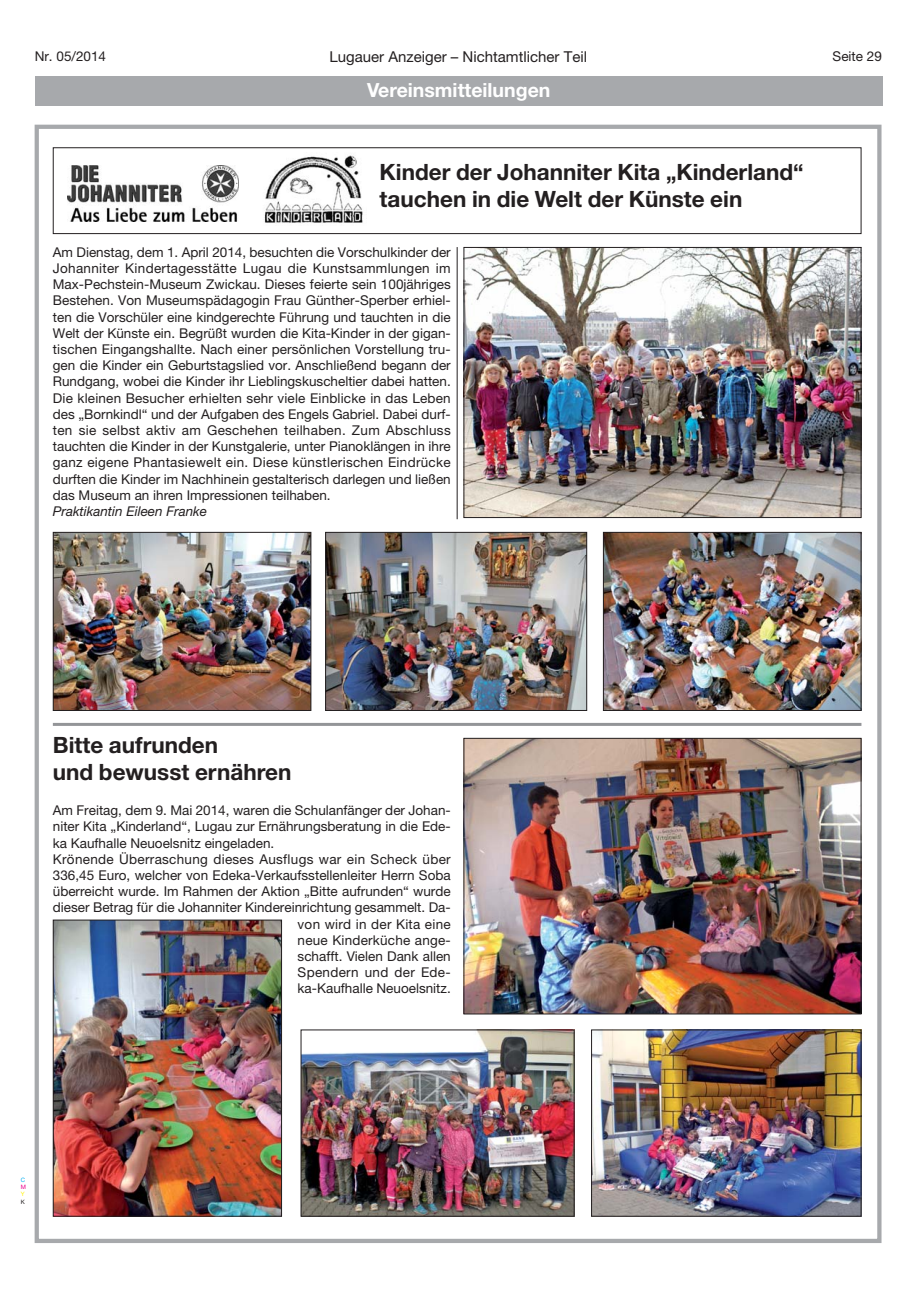
<style>
.page{position:relative;width:915px;height:1297px;background:#fff}
.page>*{position:absolute;margin:0;border:0;box-sizing:border-box;transform-origin:0 0}
.t1{font:700 22.5px/27px "Helvetica Neue";color:#231f20}
.t2{font:700 19.5px "Helvetica Neue";color:#fff}
.t3{font:15px "Helvetica Neue";color:#231f20}
.t4{font:13.5px/16.2px "Helvetica Neue";color:#231f20;text-align:justify}
.t5{font:13.5px "Helvetica Neue";letter-spacing:.02em;color:#231f20}
.t6{font:italic 13.5px "Helvetica Neue";color:#231f20}
.t7{font:6px "Helvetica Neue";color:#00adef}
.t8{font:6px "Helvetica Neue";color:#ec008c}
.t9{font:6px "Helvetica Neue";color:#fff200}
.t10{font:6px "Helvetica Neue";color:#231f20}
</style>
<div class="page">
<div style="left:35px;top:125px;width:846px;height:1118px;border:4px solid #a7a9ac"></div>
<div style="left:35px;top:76px;width:846px;height:30px;background:#a7a9ac"></div>
<img style="left:68px;top:165px;width:171px;height:56px">
<div style="left:53px;top:147px;width:808px;height:87px;border:1px solid #231f20"></div>
<img style="left:264px;top:155px;width:99px;height:68px">
<hr style="left:456px;top:247px;width:1px;height:272px;background:#231f20">
<img style="left:465px;top:249px;width:394px;height:267px">
<div style="left:463px;top:247px;width:398px;height:271px;border:1px solid #231f20"></div>
<img style="left:55px;top:534px;width:254px;height:175px">
<div style="left:53px;top:532px;width:258px;height:179px;border:1px solid #231f20"></div>
<img style="left:327px;top:534px;width:258px;height:175px">
<div style="left:325px;top:532px;width:262px;height:179px;border:1px solid #231f20"></div>
<img style="left:604px;top:534px;width:255px;height:175px">
<div style="left:602px;top:532px;width:259px;height:179px;border:1px solid #231f20"></div>
<img style="left:465px;top:740px;width:394px;height:272px">
<div style="left:463px;top:738px;width:398px;height:276px;border:1px solid #231f20"></div>
<img style="left:302px;top:1031px;width:270px;height:183px">
<div style="left:300px;top:1029px;width:274px;height:187px;border:1px solid #231f20"></div>
<img style="left:593px;top:1031px;width:266px;height:183px">
<div style="left:591px;top:1029px;width:270px;height:187px;border:1px solid #231f20"></div>
<img style="left:55px;top:922px;width:225px;height:292px">
<div style="left:53px;top:920px;width:229px;height:296px;border:1px solid #231f20"></div>
<hr style="left:53px;top:723px;width:808px;height:3px;background:#939598">
<p class="t4" style="left:35px;top:49px;width:73px">Nr. 05/2014</p>
<p class="t3" style="left:329px;top:51px;width:259px">Lugauer Anzeiger – Nichtamtlicher Teil</p>
<p class="t4" style="left:832px;top:49px;width:51px">Seite 29</p>
<h2 class="t2" style="left:367px;top:83px;width:185px">Vereinsmitteilungen</h2>
<h2 class="t2" style="left:378px;top:83px;width:161px">Seitenüberschrift</h2>
<h1 class="t1" style="left:379px;top:161px;width:425px">Kinder der Johanniter Kita „Kinderland“ tauchen in die Welt der Künste ein</h1>
<p class="t4" style="left:53px;top:245px;width:399px">Am Dienstag, dem 1. April 2014, besuchten die Vorschulkinder der Johanniter Kindertagesstätte Lugau die Kunstsammlungen im Max-Pechstein-Museum Zwickau. Dieses feierte sein 100jähriges Bestehen. Von Museumspädagogin Frau Günther-Sperber erhiel&shy;ten die Vorschüler eine kindgerechte Führung und tauchten in die Welt der Künste ein. Begrüßt wurden die Kita-Kinder in der gigan&shy;tischen Eingangshallte. Nach einer persönlichen Vorstellung tru&shy;gen die Kinder ein Geburtstagslied vor. Anschließend begann der Rundgang, wobei die Kinder ihr Lieblingskuscheltier dabei hatten.<br>Die kleinen Besucher erhielten sehr viele Einblicke in das Leben des „Bornkindl“ und der Aufgaben des Engels Gabriel. Dabei durf&shy;ten sie selbst aktiv am Geschehen teilhaben. Zum Abschluss tauchten die Kinder in der Kunstgalerie, unter Pianoklängen in ihre ganz eigene Phantasiewelt ein. Diese künstlerischen Eindrücke durften die Kinder im Nachhinein gestalterisch darlegen und ließen das Museum an ihren Impressionen teilhaben.</p>
<p class="t6" style="left:53px;top:506px;width:155px">Praktikantin Eileen Franke</p>
<h1 class="t1" style="left:53px;top:734px;width:240px">Bitte aufrunden<br>und bewusst ernähren</h1>
<p class="t4" style="left:53px;top:804px;width:399px">Am Freitag, dem 9. Mai 2014, waren die Schulanfänger der Johan-</p>
<p class="t4" style="left:53px;top:820px;width:399px">niter Kita „Kinderland“, Lugau zur Ernährungsberatung in die Ede-</p>
<p class="t4" style="left:53px;top:836px;width:223px">ka Kaufhalle Neuoelsnitz eingeladen.</p>
<p class="t5" style="left:53px;top:854px;width:399px">Krönende Überraschung dieses Ausflugs war ein Scheck über</p>
<p class="t4" style="left:53px;top:868px;width:399px">336,45 Euro, welcher von Edeka-Verkaufsstellenleiter Herrn Soba</p>
<p class="t4" style="left:53px;top:885px;width:399px">überreicht wurde. Im Rahmen der Aktion „Bitte aufrunden“ wurde</p>
<p class="t4" style="left:53px;top:901px;width:399px">dieser Betrag für die Johanniter Kindereinrichtung gesammelt. Da-</p>
<p class="t5" style="left:297px;top:919px;width:154px">von wird in der Kita eine</p>
<p class="t4" style="left:297px;top:933px;width:154px">neue Kinderküche ange-</p>
<p class="t4" style="left:297px;top:949px;width:155px">schafft. Vielen Dank allen</p>
<p class="t5" style="left:297px;top:968px;width:155px">Spendern und der Ede-</p>
<p class="t4" style="left:297px;top:982px;width:154px">ka-Kaufhalle Neuoelsnitz.</p>
<p class="t7" style="left:21px;top:1178px;width:6px">C</p>
<p class="t8" style="left:21px;top:1185px;width:7px">M</p>
<p class="t9" style="left:21px;top:1192px;width:5px">Y</p>
<p class="t10" style="left:21px;top:1199px;width:6px">K</p>
</div>
